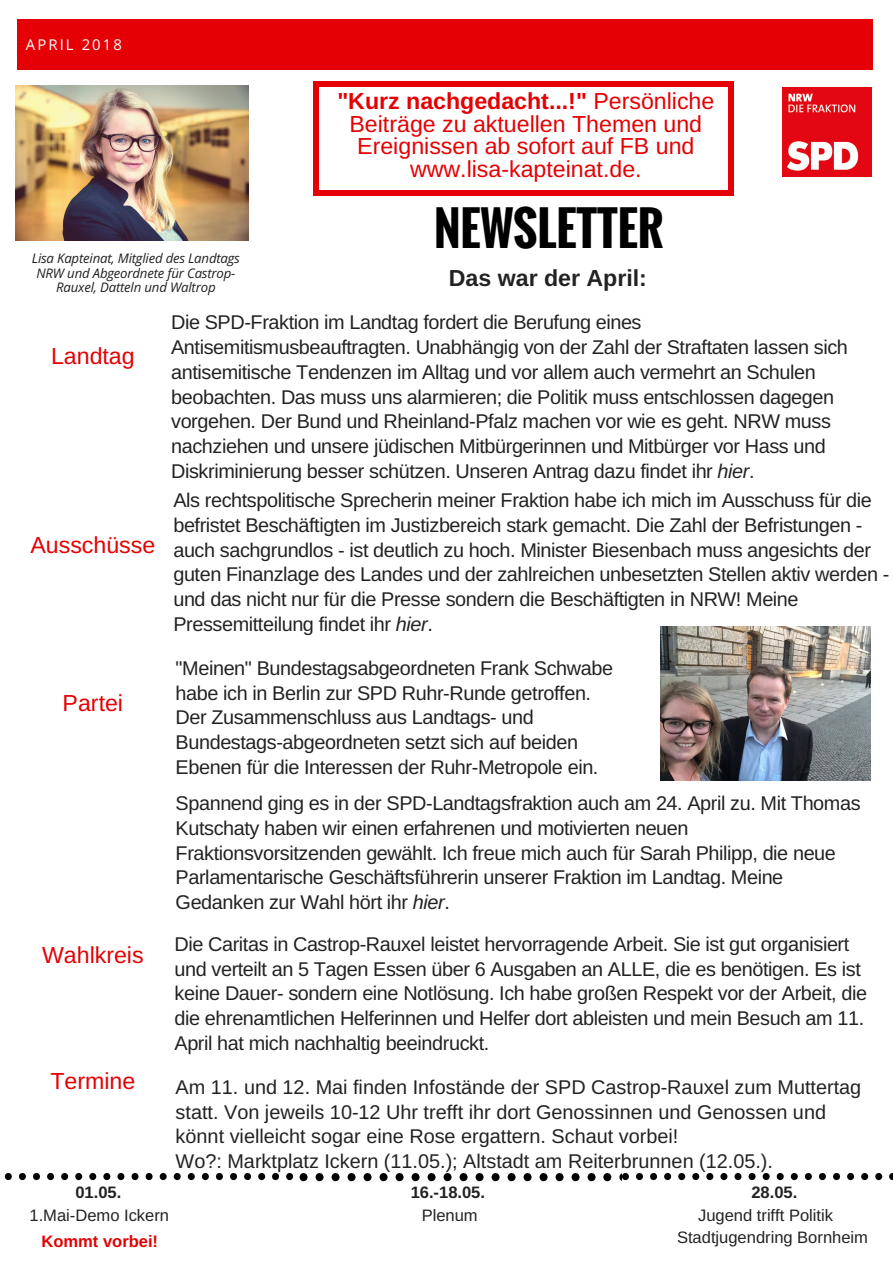
<style>
.page{position:relative;width:893px;height:1263px;background:#fff}
.page>*{position:absolute;margin:0;border:0;box-sizing:border-box;transform-origin:0 0}
.t1{font:700 46.35px "Oswald";color:#000}
.t2{font:23.25px/22.5px "Arimo";color:#e40004;text-align:center}
.t3{font:700 23.25px "Arimo";color:#222}
.t4{font:19.8px/24.8px "Arimo";letter-spacing:-.02em;color:#222}
.t5{font:19.8px/24.8px "Arimo";color:#222}
.t6{font:16.5px/22.5px "Arimo";color:#222}
.t7{font:700 16.5px "Arimo";color:#222}
.t8{font:700 16.5px "Arimo";color:#e40004}
.t9{font:14.85px "Open Sans";letter-spacing:.14em;color:#fff}
.t10{font:italic 13.2px/14.7px "Open Sans";letter-spacing:-.015em;color:#222;text-align:center}
.s1{font-weight:700}
.s2{font-style:italic}
</style>
<div class="page">
<div style="left:17px;top:19px;width:855px;height:51px;background:#e40004"></div>
<img style="left:16px;top:86px;width:233px;height:155px">
<div style="left:75px;top:1173px;width:7px;height:7px;background:#000;border-radius:50%"></div>
<div style="left:89px;top:1173px;width:7px;height:7px;background:#000;border-radius:50%"></div>
<div style="left:61px;top:1173px;width:7px;height:7px;background:#000;border-radius:50%"></div>
<div style="left:117px;top:1173px;width:7px;height:7px;background:#000;border-radius:50%"></div>
<svg style="left:5px;top:1173px;width:7px;height:7px"></svg>
<div style="left:132px;top:1173px;width:7px;height:7px;background:#000;border-radius:50%"></div>
<div style="left:19px;top:1173px;width:7px;height:7px;background:#000;border-radius:50%"></div>
<div style="left:33px;top:1173px;width:7px;height:7px;background:#000;border-radius:50%"></div>
<div style="left:47px;top:1173px;width:7px;height:7px;background:#000;border-radius:50%"></div>
<div style="left:103px;top:1173px;width:7px;height:7px;background:#000;border-radius:50%"></div>
<div style="left:216px;top:1173px;width:7px;height:7px;background:#000;border-radius:50%"></div>
<div style="left:230px;top:1173px;width:7px;height:7px;background:#000;border-radius:50%"></div>
<div style="left:244px;top:1173px;width:7px;height:7px;background:#000;border-radius:50%"></div>
<div style="left:258px;top:1173px;width:7px;height:7px;background:#000;border-radius:50%"></div>
<div style="left:202px;top:1173px;width:7px;height:7px;background:#000;border-radius:50%"></div>
<div style="left:160px;top:1173px;width:7px;height:7px;background:#000;border-radius:50%"></div>
<div style="left:174px;top:1173px;width:7px;height:7px;background:#000;border-radius:50%"></div>
<div style="left:146px;top:1173px;width:7px;height:7px;background:#000;border-radius:50%"></div>
<div style="left:188px;top:1173px;width:7px;height:7px;background:#000;border-radius:50%"></div>
<svg style="left:272px;top:1173px;width:7px;height:7px"></svg>
<div style="left:286px;top:1173px;width:7px;height:7px;background:#000;border-radius:50%"></div>
<div style="left:380px;top:1173px;width:8px;height:8px;background:#000;border-radius:50%"></div>
<div style="left:396px;top:1173px;width:8px;height:8px;background:#000;border-radius:50%"></div>
<div style="left:364px;top:1173px;width:8px;height:8px;background:#000;border-radius:50%"></div>
<div style="left:428px;top:1173px;width:8px;height:8px;background:#000;border-radius:50%"></div>
<svg style="left:300px;top:1173px;width:8px;height:8px"></svg>
<div style="left:444px;top:1173px;width:8px;height:8px;background:#000;border-radius:50%"></div>
<div style="left:316px;top:1173px;width:8px;height:8px;background:#000;border-radius:50%"></div>
<div style="left:332px;top:1173px;width:8px;height:8px;background:#000;border-radius:50%"></div>
<div style="left:348px;top:1173px;width:8px;height:8px;background:#000;border-radius:50%"></div>
<div style="left:412px;top:1173px;width:8px;height:8px;background:#000;border-radius:50%"></div>
<div style="left:540px;top:1173px;width:8px;height:8px;background:#000;border-radius:50%"></div>
<div style="left:556px;top:1173px;width:8px;height:8px;background:#000;border-radius:50%"></div>
<div style="left:572px;top:1173px;width:8px;height:8px;background:#000;border-radius:50%"></div>
<div style="left:588px;top:1173px;width:8px;height:8px;background:#000;border-radius:50%"></div>
<div style="left:524px;top:1173px;width:8px;height:8px;background:#000;border-radius:50%"></div>
<div style="left:476px;top:1173px;width:8px;height:8px;background:#000;border-radius:50%"></div>
<div style="left:492px;top:1173px;width:8px;height:8px;background:#000;border-radius:50%"></div>
<div style="left:460px;top:1173px;width:8px;height:8px;background:#000;border-radius:50%"></div>
<div style="left:508px;top:1173px;width:8px;height:8px;background:#000;border-radius:50%"></div>
<svg style="left:603px;top:1173px;width:8px;height:8px"></svg>
<div style="left:692px;top:1173px;width:7px;height:7px;background:#000;border-radius:50%"></div>
<div style="left:706px;top:1173px;width:7px;height:7px;background:#000;border-radius:50%"></div>
<div style="left:678px;top:1173px;width:7px;height:7px;background:#000;border-radius:50%"></div>
<div style="left:734px;top:1173px;width:7px;height:7px;background:#000;border-radius:50%"></div>
<svg style="left:619px;top:1173px;width:10px;height:8px"></svg>
<div style="left:749px;top:1173px;width:7px;height:7px;background:#000;border-radius:50%"></div>
<div style="left:636px;top:1173px;width:7px;height:7px;background:#000;border-radius:50%"></div>
<div style="left:650px;top:1173px;width:7px;height:7px;background:#000;border-radius:50%"></div>
<div style="left:664px;top:1173px;width:7px;height:7px;background:#000;border-radius:50%"></div>
<div style="left:720px;top:1173px;width:7px;height:7px;background:#000;border-radius:50%"></div>
<div style="left:833px;top:1173px;width:7px;height:7px;background:#000;border-radius:50%"></div>
<div style="left:847px;top:1173px;width:7px;height:7px;background:#000;border-radius:50%"></div>
<div style="left:861px;top:1173px;width:7px;height:7px;background:#000;border-radius:50%"></div>
<div style="left:875px;top:1173px;width:7px;height:7px;background:#000;border-radius:50%"></div>
<div style="left:819px;top:1173px;width:7px;height:7px;background:#000;border-radius:50%"></div>
<div style="left:777px;top:1173px;width:7px;height:7px;background:#000;border-radius:50%"></div>
<div style="left:791px;top:1173px;width:7px;height:7px;background:#000;border-radius:50%"></div>
<div style="left:763px;top:1173px;width:7px;height:7px;background:#000;border-radius:50%"></div>
<div style="left:805px;top:1173px;width:7px;height:7px;background:#000;border-radius:50%"></div>
<svg style="left:889px;top:1173px;width:4px;height:7px"></svg>
<svg style="left:728px;top:190px;width:6px;height:6px"></svg>
<div style="left:313px;top:87px;width:6px;height:103px;background:#e40004"></div>
<svg style="left:313px;top:190px;width:6px;height:6px"></svg>
<div style="left:728px;top:87px;width:6px;height:103px;background:#e40004"></div>
<div style="left:319px;top:190px;width:409px;height:6px;background:#e40004"></div>
<svg style="left:728px;top:81px;width:6px;height:6px"></svg>
<svg style="left:313px;top:81px;width:6px;height:6px"></svg>
<div style="left:319px;top:81px;width:409px;height:6px;background:#e40004"></div>
<img style="left:783px;top:88px;width:88px;height:89px">
<img style="left:661px;top:626px;width:209px;height:154px">
<p class="t9" style="left:26px;top:34px;width:98px">APRIL 2018</p>
<p class="t10" style="left:32px;top:251px;width:210px">Lisa Kapteinat, Mitglied des Landtags<br>NRW und Abgeordnete für Castrop-<br>Rauxel, Datteln und Waltrop</p>
<p class="t2" style="left:337px;top:90px;width:379px"><span class="s1">"Kurz nachgedacht...!"</span> Persönliche<br>Beiträge zu aktuellen Themen und<br>Ereignissen ab sofort auf FB und www.lisa-kapteinat.de.</p>
<h1 class="t1" style="left:434px;top:193px;width:231px">NEWSLETTER</h1>
<p class="t3" style="left:449px;top:265px;width:200px">Das war der April:</p>
<p class="t2" style="left:51px;top:344px;width:85px">Landtag</p>
<p class="t2" style="left:30px;top:534px;width:126px">Ausschüsse</p>
<p class="t2" style="left:63px;top:691px;width:62px">Partei</p>
<p class="t2" style="left:42px;top:943px;width:103px">Wahlkreis</p>
<p class="t2" style="left:50px;top:1069px;width:86px">Termine</p>
<p class="t4" style="left:171px;top:310px;width:678px">Die SPD-Fraktion im Landtag fordert die Berufung eines Antisemitismusbeauftragten. Unabhängig von der Zahl der Straftaten lassen sich antisemitische Tendenzen im Alltag und vor allem auch vermehrt an Schulen beobachten. Das muss uns alarmieren; die Politik muss entschlossen dagegen vorgehen. Der Bund und Rheinland-Pfalz machen vor wie es geht. NRW muss nachziehen und unsere jüdischen Mitbürgerinnen und Mitbürger vor Hass und Diskriminierung besser schützen. Unseren Antrag dazu findet ihr <span class="s2">hier</span>.</p>
<p class="t4" style="left:173px;top:488px;width:718px">Als rechtspolitische Sprecherin meiner Fraktion habe ich mich im Ausschuss für die befristet Beschäftigten im Justizbereich stark gemacht. Die Zahl der Befristungen - auch sachgrundlos - ist deutlich zu hoch. Minister Biesenbach muss angesichts der guten Finanzlage des Landes und der zahlreichen unbesetzten Stellen aktiv werden - und das nicht nur für die Presse sondern die Beschäftigten in NRW! Meine Pressemitteilung findet ihr <span class="s2">hier</span>.</p>
<p class="t4" style="left:176px;top:656px;width:439px">"Meinen" Bundestagsabgeordneten Frank Schwabe habe ich in Berlin zur SPD Ruhr-Runde getroffen.<br>Der Zusammenschluss aus Landtags- und Bundestags-abgeordneten setzt sich auf beiden Ebenen für die Interessen der Ruhr-Metropole ein.</p>
<p class="t4" style="left:176px;top:791px;width:686px">Spannend ging es in der SPD-Landtagsfraktion auch am 24. April zu. Mit Thomas Kutschaty haben wir einen erfahrenen und motivierten neuen Fraktionsvorsitzenden gewählt. Ich freue mich auch für Sarah Philipp, die neue Parlamentarische Geschäftsführerin unserer Fraktion im Landtag. Meine Gedanken zur Wahl hört ihr <span class="s2">hier</span>.</p>
<p class="t4" style="left:175px;top:931px;width:694px">Die Caritas in Castrop-Rauxel leistet hervorragende Arbeit. Sie ist gut organisiert und verteilt an 5 Tagen Essen über 6 Ausgaben an ALLE, die es benötigen. Es ist keine Dauer- sondern eine Notlösung. Ich habe großen Respekt vor der Arbeit, die die ehrenamtlichen Helferinnen und Helfer dort ableisten und mein Besuch am 11.<br>April hat mich nachhaltig beeindruckt.</p>
<p class="t5" style="left:176px;top:1074px;width:687px">Am 11. und 12. Mai finden Infostände der SPD Castrop-Rauxel zum Muttertag statt. Von jeweils 10-12 Uhr trefft ihr dort Genossinnen und Genossen und könnt vielleicht sogar eine Rose ergattern. Schaut vorbei!<br>Wo?: Marktplatz Ickern (11.05.); Altstadt am Reiterbrunnen (12.05.).</p>
<p class="t7" style="left:75px;top:1183px;width:47px">01.05.</p>
<p class="t7" style="left:411px;top:1183px;width:76px">16.-18.05.</p>
<p class="t7" style="left:751px;top:1183px;width:47px">28.05.</p>
<p class="t6" style="left:30px;top:1204px;width:141px">1.Mai-Demo Ickern</p>
<p class="t6" style="left:422px;top:1204px;width:58px">Plenum</p>
<p class="t6" style="left:677px;top:1204px;width:192px;text-indent:21px">Jugend trifft Politik<br>Stadtjugendring Bornheim</p>
<p class="t8" style="left:42px;top:1231px;width:118px">Kommt vorbei!</p>
</div>
